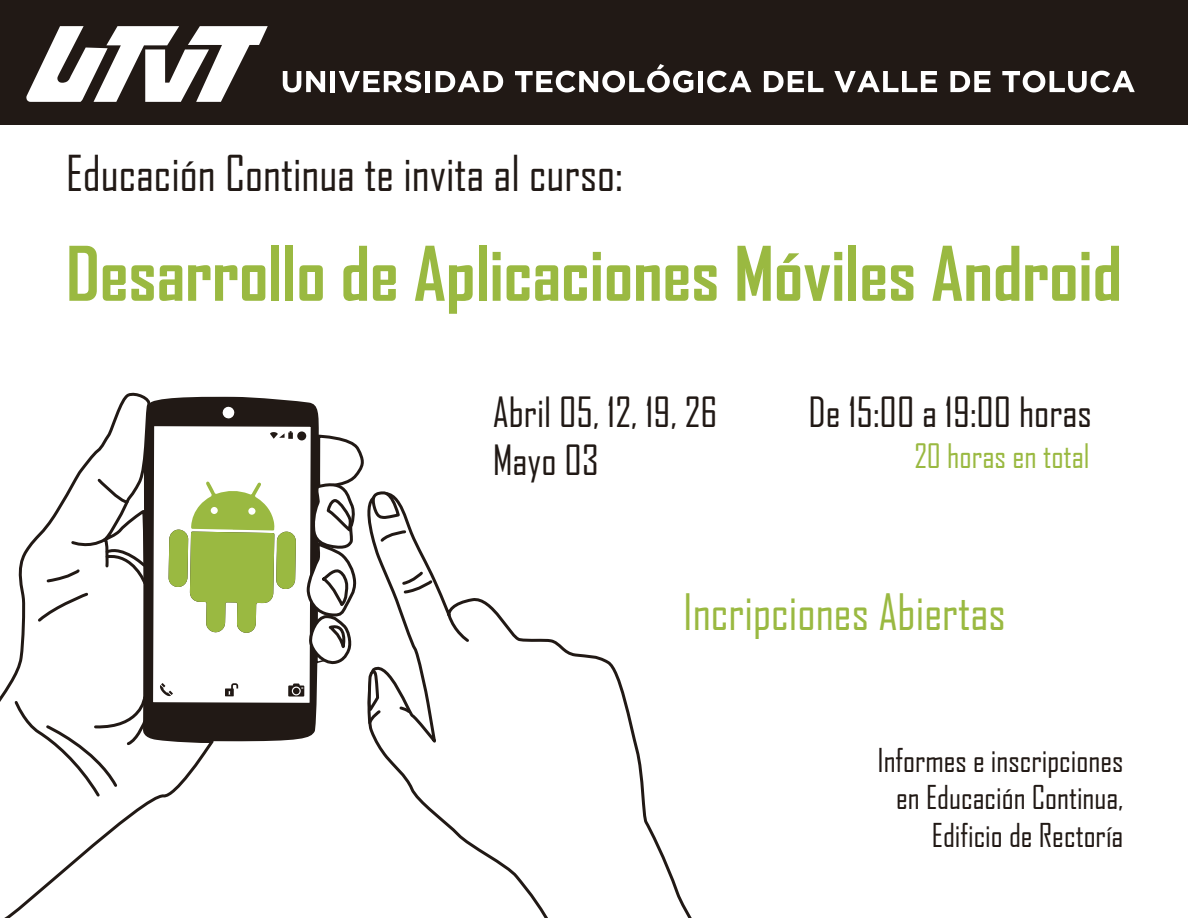
<style>
.page{position:relative;width:1188px;height:918px;background:#fff}
.page>*{position:absolute;margin:0;border:0;box-sizing:border-box;transform-origin:0 0}
.t1{font:700 72px "Agency FB";color:#9ab941}
.t2{font:48px "Agency FB";color:#9ab941}
.t3{font:47.4px "Agency FB";color:#211915}
.t4{font:39.9px/48px "Agency FB";color:#211915}
.t5{font:32.25px "Agency FB";color:#9ab941}
.t6{font:31.5px/37.8px "Agency FB";color:#211915;text-align:right}
</style>
<div class="page">
<div style="left:0;top:0;width:1188px;height:125px;background:#211915"></div>
<svg style="left:283px;top:71px;width:42px;height:21px"></svg>
<div style="left:330px;top:71px;width:5px;height:21px;background:#fff"></div>
<svg style="left:339px;top:71px;width:82px;height:21px"></svg>
<hr style="left:426px;top:71px;width:4px;height:21px;background:#fff">
<svg style="left:436px;top:71px;width:67px;height:21px"></svg>
<svg style="left:515px;top:64px;width:178px;height:28px"></svg>
<div style="left:698px;top:71px;width:5px;height:21px;background:#fff"></div>
<svg style="left:707px;top:71px;width:44px;height:21px"></svg>
<svg style="left:764px;top:71px;width:59px;height:21px"></svg>
<svg style="left:834px;top:71px;width:103px;height:21px"></svg>
<svg style="left:950px;top:71px;width:41px;height:21px"></svg>
<svg style="left:1002px;top:71px;width:133px;height:21px"></svg>
<svg style="left:26px;top:26px;width:242px;height:76px"></svg>
<svg style="left:218px;top:396px;width:101px;height:346px;fill:#211915"></svg>
<svg style="left:220px;top:404px;width:17px;height:17px"></svg>
<svg style="left:0;top:392px;width:218px;height:526px"></svg>
<svg style="left:96px;top:477px;width:34px;height:28px"></svg>
<svg style="left:35px;top:538px;width:113px;height:86px"></svg>
<svg style="left:13px;top:695px;width:135px;height:104px"></svg>
<svg style="left:369px;top:576px;width:323px;height:342px"></svg>
<svg style="left:445px;top:611px;width:26px;height:32px"></svg>
<svg style="left:160px;top:431px;width:274px;height:296px"></svg>
<h3 class="t3" style="left:66px;top:144px;width:558px">Educación Continua te invita al curso:</h3>
<h1 class="t1" style="left:66px;top:229px;width:1057px">Desarrollo de Aplicaciones Móviles Android</h1>
<p class="t4" style="left:493px;top:387px;width:226px">Abril 05, 12, 19, 26<br>Mayo 03</p>
<p class="t4" style="left:808px;top:387px;width:285px">De 15:00 a 19:00 horas</p>
<p class="t5" style="left:914px;top:436px;width:177px">20 horas en total</p>
<h2 class="t2" style="left:683px;top:583px;width:324px">Incripciones Abiertas</h2>
<p class="t6" style="left:877px;top:740px;width:248px">Informes e inscripciones en Educación Continua,<br>Edificio de Rectoría</p>
</div>
